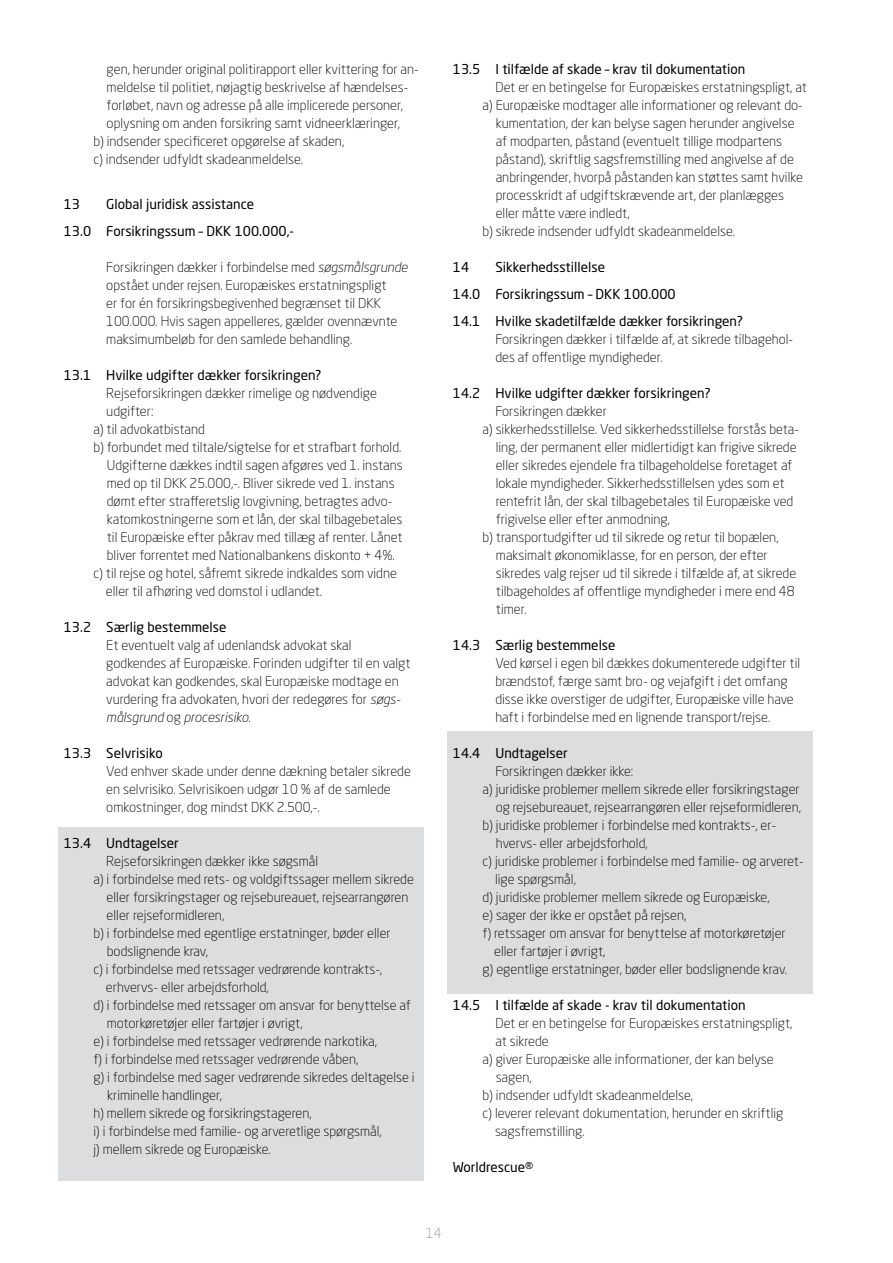
<style>
.page{position:relative;width:893px;height:1263px;background:#fff}
.page>*{position:absolute;margin:0;border:0;box-sizing:border-box;transform-origin:0 0}
.t1{font:300 13.5px/18px "Neo Sans W1 G";color:#000}
.t2{font:13.5px/27px "Neo Sans W1 G";color:#000;text-align:center}
.t3{font:italic 300 13.5px "Neo Sans Pro";color:#000}
.t4{font:300 13.5px "Neo Sans W1 G";color:#939598}
.s1{font-family:"Neo Sans Pro";font-style:italic}
.s2{font-family:"Neo Sans W1 G";font-style:normal}
</style>
<div class="page">
<div style="left:58px;top:827px;width:366px;height:353px;background:#dcddde"></div>
<div style="left:448px;top:731px;width:365px;height:263px;background:#dcddde"></div>
<p class="t1" style="left:107px;top:60px;width:314px">gen, herunder original politirapport eller kvittering for an-</p>
<p class="t1" style="left:107px;top:78px;width:303px">meldelse til politiet, nøjagtig beskrivelse af hændelses-</p>
<p class="t1" style="left:107px;top:96px;width:298px">forløbet, navn og adresse på alle implicerede personer,</p>
<p class="t1" style="left:107px;top:114px;width:295px">oplysning om anden forsikring samt vidneerklæringer,</p>
<p class="t1" style="left:94px;top:132px;width:252px">b) indsender specificeret opgørelse af skaden,</p>
<p class="t1" style="left:94px;top:150px;width:211px">c) indsender udfyldt skadeanmeldelse.</p>
<p class="t2" style="left:64px;top:190px;width:232px">Global juridisk assistance<br>13.0 Forsikringssum – DKK 100.000,-</p>
<p class="t1" style="left:106px;top:258px;width:303px">Forsikringen dækker i forbindelse med <span class="s1">søgsmålsgrunde </span>opstået under rejsen. Europæiskes erstatningspligt<br>er for én forsikringsbegivenhed begrænset til DKK 100.000. Hvis sagen appelleres, gælder ovennævnte maksimumbeløb for den samlede behandling.</p>
<p class="t2" style="left:64px;top:361px;width:259px">13.1 Hvilke udgifter dækker forsikringen?</p>
<p class="t1" style="left:106px;top:384px;width:272px">Rejseforsikringen dækker rimelige og nødvendige</p>
<p class="t1" style="left:106px;top:402px;width:49px">udgifter:</p>
<p class="t1" style="left:94px;top:420px;width:113px">a) til advokatbistand</p>
<p class="t1" style="left:94px;top:438px;width:309px">b) forbundet med tiltale/sigtelse for et strafbart forhold.</p>
<p class="t1" style="left:107px;top:456px;width:297px">Udgifterne dækkes indtil sagen afgøres ved 1. instans</p>
<p class="t1" style="left:107px;top:474px;width:289px">med op til DKK 25.000,-. Bliver sikrede ved 1. instans</p>
<p class="t1" style="left:107px;top:492px;width:287px">dømt efter strafferetslig lovgivning, betragtes advo-</p>
<p class="t1" style="left:107px;top:510px;width:297px">katomkostningerne som et lån, der skal tilbagebetales</p>
<p class="t1" style="left:107px;top:528px;width:297px">til Europæiske efter påkrav med tillæg af renter. Lånet</p>
<p class="t1" style="left:107px;top:546px;width:290px">bliver forrentet med Nationalbankens diskonto + 4%.</p>
<p class="t1" style="left:94px;top:564px;width:305px">c) til rejse og hotel, såfremt sikrede indkaldes som vidne</p>
<p class="t1" style="left:106px;top:582px;width:218px">eller til afhøring ved domstol i udlandet.</p>
<p class="t2" style="left:64px;top:613px;width:164px">13.2 Særlig bestemmelse</p>
<p class="t1" style="left:106px;top:636px;width:306px">Et eventuelt valg af udenlandsk advokat skal godkendes af Europæiske. Forinden udgifter til en valgt advokat kan godkendes, skal Europæiske modtage en vurdering fra advokaten, hvori der redegøres for <span class="s1">søgs-</span></p>
<p class="t3" style="left:106px;top:709px;width:146px">målsgrund <span class="s2">og</span> procesrisiko<span class="s2">.</span></p>
<p class="t2" style="left:64px;top:739px;width:100px">13.3 Selvrisiko</p>
<p class="t1" style="left:106px;top:762px;width:306px">Ved enhver skade under denne dækning betaler sikrede en selvrisiko. Selvrisikoen udgør 10 % af de samlede omkostninger, dog mindst DKK 2.500,-.</p>
<p class="t2" style="left:64px;top:829px;width:116px">13.4 Undtagelser</p>
<p class="t1" style="left:106px;top:852px;width:214px">Rejseforsikringen dækker ikke søgsmål</p>
<p class="t1" style="left:94px;top:870px;width:322px">a) i forbindelse med rets- og voldgiftssager mellem sikrede</p>
<p class="t1" style="left:107px;top:888px;width:303px">eller forsikringstager og rejsebureauet, rejsearrangøren</p>
<p class="t1" style="left:107px;top:906px;width:119px">eller rejseformidleren,</p>
<p class="t1" style="left:94px;top:924px;width:299px">b) i forbindelse med egentlige erstatninger, bøder eller</p>
<p class="t1" style="left:107px;top:942px;width:103px">bodslignende krav,</p>
<p class="t1" style="left:94px;top:960px;width:290px">c) i forbindelse med retssager vedrørende kontrakts-,</p>
<p class="t1" style="left:106px;top:978px;width:164px">erhvervs- eller arbejdsforhold,</p>
<p class="t1" style="left:94px;top:996px;width:319px">d) i forbindelse med retssager om ansvar for benyttelse af</p>
<p class="t1" style="left:107px;top:1014px;width:197px">motorkøretøjer eller fartøjer i øvrigt,</p>
<p class="t1" style="left:94px;top:1032px;width:285px">e) i forbindelse med retssager vedrørende narkotika,</p>
<p class="t1" style="left:94px;top:1050px;width:266px">f) i forbindelse med retssager vedrørende våben,</p>
<p class="t1" style="left:94px;top:1068px;width:323px">g) i forbindelse med sager vedrørende sikredes deltagelse i</p>
<p class="t1" style="left:107px;top:1086px;width:116px">kriminelle handlinger,</p>
<p class="t1" style="left:94px;top:1104px;width:220px">h) mellem sikrede og forsikringstageren,</p>
<p class="t1" style="left:94px;top:1122px;width:290px">i) i forbindelse med familie- og arveretlige spørgsmål,</p>
<p class="t1" style="left:94px;top:1140px;width:179px">j) mellem sikrede og Europæiske.</p>
<p class="t2" style="left:64px;top:190px;width:18px">13</p>
<p class="t2" style="left:453px;top:55px;width:294px">13.5 I tilfælde af skade – krav til dokumentation</p>
<p class="t1" style="left:495px;top:78px;width:313px">Det er en betingelse for Europæiskes erstatningspligt, at</p>
<p class="t1" style="left:483px;top:96px;width:322px">a) Europæiske modtager alle informationer og relevant do-</p>
<p class="t1" style="left:496px;top:114px;width:300px">kumentation, der kan belyse sagen herunder angivelse</p>
<p class="t1" style="left:496px;top:132px;width:288px">af modparten, påstand (eventuelt tillige modpartens</p>
<p class="t1" style="left:496px;top:150px;width:300px">påstand), skriftlig sagsfremstilling med angivelse af de</p>
<p class="t1" style="left:496px;top:168px;width:309px">anbringender, hvorpå påstanden kan støttes samt hvilke</p>
<p class="t1" style="left:496px;top:186px;width:290px">processkridt af udgiftskrævende art, der planlægges</p>
<p class="t1" style="left:496px;top:204px;width:135px">eller måtte være indledt,</p>
<p class="t1" style="left:483px;top:222px;width:254px">b) sikrede indsender udfyldt skadeanmeldelse.</p>
<p class="t2" style="left:453px;top:253px;width:18px">14</p>
<p class="t2" style="left:453px;top:253px;width:292px;text-align:left;text-indent:43px">Sikkerhedsstillelse<br>14.0 Forsikringssum – DKK 100.000<br>14.1 Hvilke skadetilfælde dækker forsikringen?</p>
<p class="t1" style="left:495px;top:330px;width:299px">Forsikringen dækker i tilfælde af, at sikrede tilbagehol&shy;des af offentlige myndigheder.</p>
<p class="t2" style="left:453px;top:379px;width:259px">14.2 Hvilke udgifter dækker forsikringen?</p>
<p class="t1" style="left:495px;top:402px;width:113px">Forsikringen dækker</p>
<p class="t1" style="left:483px;top:420px;width:318px">a) sikkerhedsstillelse. Ved sikkerhedsstillelse forstås beta-</p>
<p class="t1" style="left:496px;top:438px;width:302px">ling, der permanent eller midlertidigt kan frigive sikrede</p>
<p class="t1" style="left:496px;top:456px;width:298px">eller sikredes ejendele fra tilbageholdelse foretaget af</p>
<p class="t1" style="left:496px;top:473px;width:290px">lokale myndigheder. Sikkerhedsstillelsen ydes som et</p>
<p class="t1" style="left:496px;top:491px;width:299px">rentefrit lån, der skal tilbagebetales til Europæiske ved</p>
<p class="t1" style="left:496px;top:509px;width:176px">frigivelse eller efter anmodning,</p>
<p class="t1" style="left:483px;top:527px;width:297px">b) transportudgifter ud til sikrede og retur til bopælen,</p>
<p class="t1" style="left:496px;top:545px;width:273px">maksimalt økonomiklasse, for en person, der efter</p>
<p class="t1" style="left:496px;top:563px;width:302px">sikredes valg rejser ud til sikrede i tilfælde af, at sikrede</p>
<p class="t1" style="left:496px;top:581px;width:300px">tilbageholdes af offentlige myndigheder i mere end 48</p>
<p class="t1" style="left:496px;top:599px;width:32px">timer.</p>
<p class="t2" style="left:453px;top:631px;width:164px">14.3 Særlig bestemmelse</p>
<p class="t1" style="left:495px;top:653px;width:306px">Ved kørsel i egen bil dækkes dokumenterede udgifter til brændstof, færge samt bro- og vejafgift i det omfang disse ikke overstiger de udgifter, Europæiske ville have haft i forbindelse med en lignende transport/rejse.</p>
<p class="t2" style="left:453px;top:739px;width:116px">14.4 Undtagelser</p>
<p class="t1" style="left:495px;top:761px;width:139px">Forsikringen dækker ikke:</p>
<p class="t1" style="left:483px;top:779px;width:319px">a) juridiske problemer mellem sikrede eller forsikringstager</p>
<p class="t1" style="left:496px;top:797px;width:307px">og rejsebureauet, rejsearrangøren eller rejseformidleren,</p>
<p class="t1" style="left:483px;top:815px;width:295px">b) juridiske problemer i forbindelse med kontrakts-, er-</p>
<p class="t1" style="left:496px;top:833px;width:153px">hvervs- eller arbejdsforhold,</p>
<p class="t1" style="left:483px;top:851px;width:322px">c) juridiske problemer i forbindelse med familie- og arveret-</p>
<p class="t1" style="left:495px;top:869px;width:82px">lige spørgsmål,</p>
<p class="t1" style="left:483px;top:887px;width:289px">d) juridiske problemer mellem sikrede og Europæiske,</p>
<p class="t1" style="left:483px;top:905px;width:205px">e) sager der ikke er opstået på rejsen,</p>
<p class="t1" style="left:483px;top:923px;width:305px">f) retssager om ansvar for benyttelse af motorkøretøjer</p>
<p class="t1" style="left:494px;top:941px;width:113px">eller fartøjer i øvrigt,</p>
<p class="t1" style="left:483px;top:959px;width:306px">g) egentlige erstatninger, bøder eller bodslignende krav.</p>
<p class="t2" style="left:453px;top:991px;width:294px">14.5 I tilfælde af skade - krav til dokumentation</p>
<p class="t1" style="left:495px;top:1013px;width:299px">Det er en betingelse for Europæiskes erstatningspligt,</p>
<p class="t1" style="left:495px;top:1031px;width:55px">at sikrede</p>
<p class="t1" style="left:483px;top:1049px;width:293px">a) giver Europæiske alle informationer, der kan belyse</p>
<p class="t1" style="left:496px;top:1067px;width:37px">sagen,</p>
<p class="t1" style="left:483px;top:1085px;width:212px">b) indsender udfyldt skadeanmeldelse,</p>
<p class="t1" style="left:483px;top:1103px;width:302px">c) leverer relevant dokumentation, herunder en skriftlig</p>
<p class="t1" style="left:495px;top:1121px;width:91px">sagsfremstilling.</p>
<p class="t2" style="left:453px;top:1153px;width:82px">Worldrescue®</p>
<p class="t4" style="left:426px;top:1224px;width:17px">14</p>
</div>
